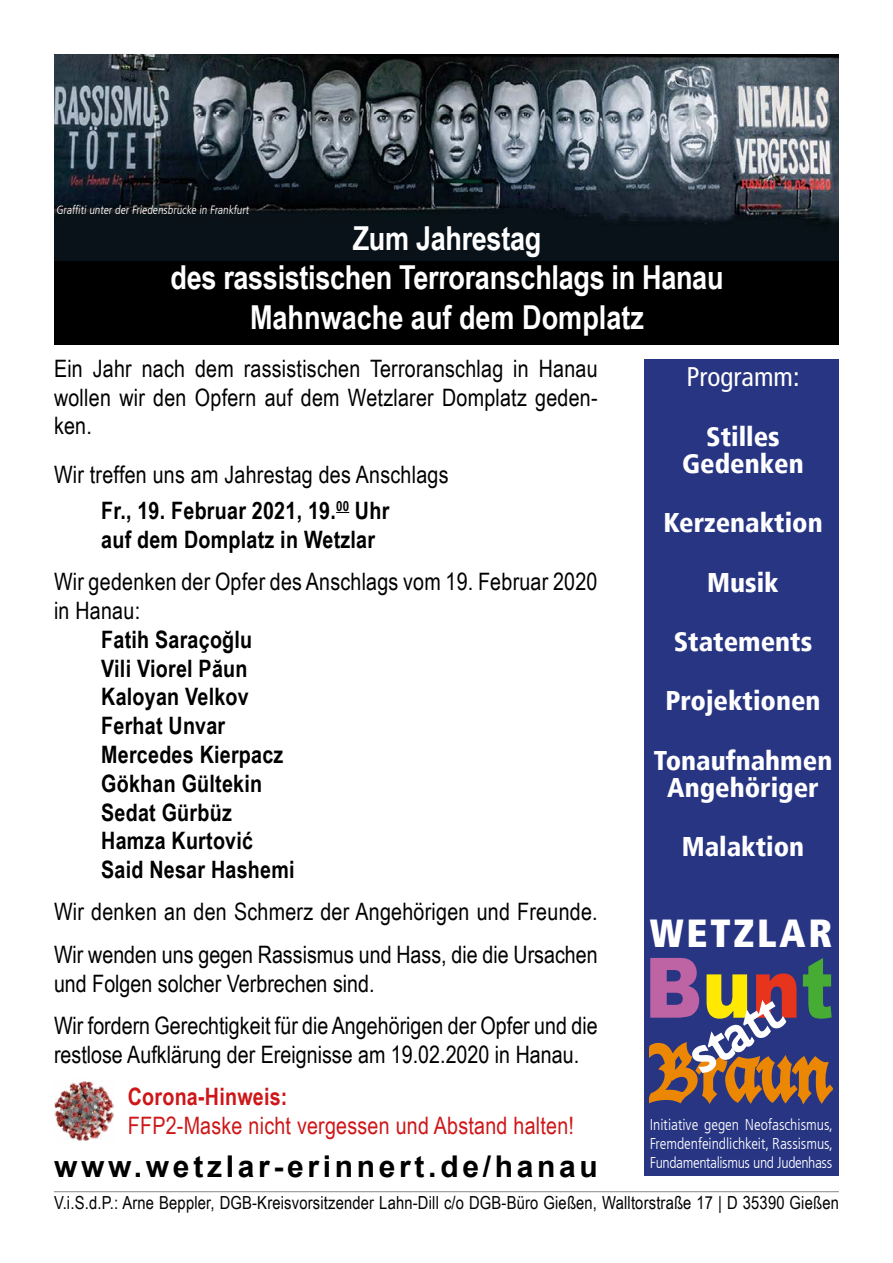
<style>
.page{position:relative;width:893px;height:1263px;background:#fff}
.page>*{position:absolute;margin:0;border:0;box-sizing:border-box;transform-origin:0 0}
.t1{font:900 condensed 39px "Frutiger";letter-spacing:.075em;color:#fff}
.t2{font:700 33px/39.6px "Arial Narrow";letter-spacing:-.01em;color:#fff;text-align:center}
.t3{font:700 30px "Arial";letter-spacing:.125em;color:#000}
.t4{font:900 condensed 27px/27px "Frutiger";color:#fff;text-align:center}
.t5{font:condensed 27px "Frutiger";color:#fff}
.t6{font:24px/28.8px "Arial Narrow";color:#000}
.t7{font:700 24px/28.8px "Arial Narrow";letter-spacing:.01em;color:#000}
.t8{font:24px/28.8px "Arial Narrow";letter-spacing:.01em;color:#cd1719}
.t9{font:18px "Arial Narrow";letter-spacing:.01em;color:#000}
.t10{font:300 condensed 15.6px/18.8px "Frutiger";letter-spacing:-.025em;color:#fff;text-align:justify}
.t11{font:300 condensed 12px "Frutiger";color:#fff}
.s1{font-weight:700}
</style>
<div class="page">
<div style="left:645px;top:359px;width:194px;height:812px;background:#283583"></div>
<div style="left:54px;top:54px;width:785px;height:290px;background:#000"></div>
<img style="left:54px;top:54px;width:785px;height:207px">
<svg style="left:336px;top:512px;width:13px;height:1px"></svg>
<div style="left:645px;top:915px;width:194px;height:261px;background:#283583"></div>
<svg style="left:650px;top:958px;width:182px;height:147px"></svg>
<img style="left:54px;top:1081px;width:60px;height:60px">
<hr style="left:54px;top:1191px;width:785px;height:1px;background:#878787">
<p class="t11" style="left:56px;top:203px;width:196px">Graffiti unter der Friedensbrücke in Frankfurt</p>
<p class="t2" style="left:353px;top:217px;width:190px">Zum Jahrestag</p>
<p class="t2" style="left:170px;top:256px;width:555px">des rassistischen Terroranschlags in Hanau<br>Mahnwache auf dem Domplatz</p>
<p class="t6" style="left:54px;top:353px;width:545px;text-align:justify">Ein Jahr nach dem rassistischen Terroranschlag in Hanau wollen wir den Opfern auf dem Wetzlarer Domplatz geden&shy;ken.</p>
<p class="t6" style="left:54px;top:460px;width:396px">Wir treffen uns am Jahrestag des Anschlags</p>
<p class="t7" style="left:101px;top:495px;width:290px">Fr., 19. Februar 2021, 19.<sup>00</sup> Uhr auf dem Domplatz in Wetzlar</p>
<p class="t6" style="left:54px;top:566px;width:545px">Wir gedenken der Opfer des Anschlags vom 19. Februar 2020 in Hanau:</p>
<p class="t7" style="left:101px;top:624px;width:153px">Fatih Saraçoğlu</p>
<p class="t7" style="left:101px;top:652px;width:148px">Vili Viorel Păun</p>
<p class="t7" style="left:101px;top:681px;width:149px">Kaloyan Velkov</p>
<p class="t7" style="left:101px;top:710px;width:126px">Ferhat Unvar</p>
<p class="t7" style="left:101px;top:739px;width:184px">Mercedes Kierpacz</p>
<p class="t7" style="left:101px;top:768px;width:162px">Gökhan Gültekin</p>
<p class="t7" style="left:101px;top:796px;width:132px">Sedat Gürbüz</p>
<p class="t7" style="left:101px;top:825px;width:153px">Hamza Kurtović</p>
<p class="t7" style="left:101px;top:854px;width:195px">Said Nesar Hashemi</p>
<p class="t6" style="left:54px;top:897px;width:545px">Wir denken an den Schmerz der Angehörigen und Freunde.</p>
<p class="t6" style="left:54px;top:939px;width:545px">Wir wenden uns gegen Rassismus und Hass, die die Ursachen und Folgen solcher Verbrechen sind.</p>
<p class="t6" style="left:54px;top:1010px;width:545px">Wir fordern Gerechtigkeit für die Angehörigen der Opfer und die restlose Aufklärung der Ereignisse am 19.02.2020 in Hanau.</p>
<p class="t8" style="left:128px;top:1081px;width:448px"><span class="s1">Corona-Hinweis:<br></span>FFP2-Maske nicht vergessen und Abstand halten!</p>
<p class="t3" style="left:54px;top:1146px;width:545px">www.wetzlar-erinnert.de/hanau</p>
<p class="t5" style="left:687px;top:361px;width:114px">Programm:</p>
<p class="t4" style="left:682px;top:423px;width:123px">Stilles<br>Gedenken</p>
<p class="t4" style="left:663px;top:509px;width:161px">Kerzenaktion</p>
<p class="t4" style="left:707px;top:569px;width:73px">Musik</p>
<p class="t4" style="left:674px;top:628px;width:140px">Statements</p>
<p class="t4" style="left:665px;top:687px;width:157px">Projektionen</p>
<p class="t4" style="left:654px;top:747px;width:180px">Tonaufnahmen<br>Angehöriger</p>
<p class="t4" style="left:682px;top:833px;width:124px">Malaktion</p>
<p class="t1" style="left:650px;top:909px;width:184px">WETZLAR</p>
<p class="t10" style="left:650px;top:1115px;width:185px">Initiative gegen Neofaschismus, Fremdenfeindlichkeit, Rassismus, Fundamentalismus und Judenhass</p>
<p class="t9" style="left:54px;top:1189px;width:786px">V.i.S.d.P.: Arne Beppler, DGB-Kreisvorsitzender Lahn-Dill c/o DGB-Büro Gießen, Walltorstraße 17 | D 35390 Gießen</p>
</div>
